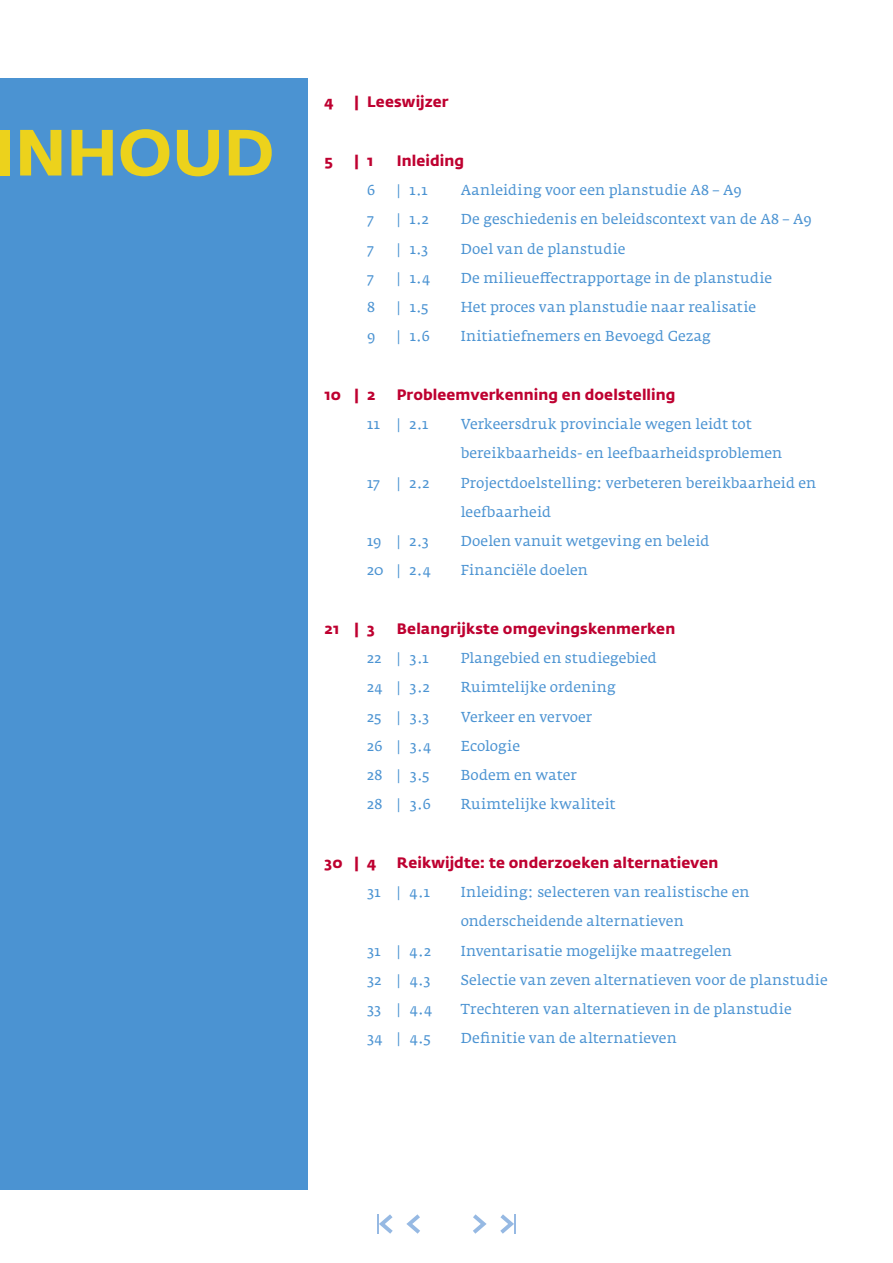
<style>
.page{position:relative;width:893px;height:1263px;background:#fff}
.page>*{position:absolute;margin:0;border:0;box-sizing:border-box;transform-origin:0 0}
.t1{font:700 64.5px "Fedra Sans Std";color:#ecd21c}
.t2{font:700 15px "Fedra Sans Std";letter-spacing:.005em;color:#be0030}
.t3{font:14.25px/29.2px "Fedra Serif A Std";letter-spacing:.005em;color:#4b93d2}
</style>
<div class="page">
<svg style="left:377px;top:1214px;width:16px;height:20px"></svg>
<svg style="left:500px;top:1214px;width:16px;height:20px"></svg>
<svg style="left:473px;top:1214px;width:14px;height:20px"></svg>
<svg style="left:406px;top:1214px;width:14px;height:20px"></svg>
<div style="left:0;top:78px;width:308px;height:1112px;background:#4b93d2"></div>
<h1 class="t1" style="left:-6px;top:111px;width:282px">INHOUD</h1>
<p class="t2" style="left:325px;top:92px;width:11px">4</p>
<p class="t2" style="left:354px;top:92px;width:96px">| Leeswijzer</p>
<p class="t2" style="left:325px;top:151px;width:10px">5</p>
<p class="t2" style="left:354px;top:151px;width:20px">| 1</p>
<p class="t2" style="left:397px;top:151px;width:69px">Inleiding</p>
<p class="t3" style="left:367px;top:175px;width:10px">6</p>
<p class="t3" style="left:397px;top:175px;width:33px">| 1.1</p>
<p class="t3" style="left:461px;top:175px;width:282px">Aanleiding voor een planstudie A8 – A9</p>
<p class="t3" style="left:367px;top:205px;width:8px">7</p>
<p class="t3" style="left:397px;top:205px;width:33px">| 1.2</p>
<p class="t3" style="left:461px;top:205px;width:352px">De geschiedenis en beleidscontext van de A8 – A9</p>
<p class="t3" style="left:367px;top:234px;width:8px">7</p>
<p class="t3" style="left:397px;top:234px;width:33px">| 1.3</p>
<p class="t3" style="left:461px;top:234px;width:166px">Doel van de planstudie</p>
<p class="t3" style="left:367px;top:263px;width:8px">7</p>
<p class="t3" style="left:397px;top:263px;width:35px">| 1.4</p>
<p class="t3" style="left:461px;top:263px;width:313px">De milieueffectrapportage in de planstudie</p>
<p class="t3" style="left:367px;top:292px;width:9px">8</p>
<p class="t3" style="left:397px;top:292px;width:33px">| 1.5</p>
<p class="t3" style="left:461px;top:292px;width:297px">Het proces van planstudie naar realisatie</p>
<p class="t3" style="left:367px;top:322px;width:10px">9</p>
<p class="t3" style="left:397px;top:322px;width:34px">| 1.6</p>
<p class="t3" style="left:461px;top:322px;width:252px">Initiatiefnemers en Bevoegd Gezag</p>
<p class="t2" style="left:325px;top:385px;width:52px">10 |2</p>
<p class="t2" style="left:397px;top:385px;width:280px">Probleemverkenning en doelstelling</p>
<p class="t3" style="left:367px;top:409px;width:63px">11 | 2.1</p>
<p class="t3" style="left:461px;top:409px;width:323px">Verkeersdruk provinciale wegen leidt tot bereikbaarheids- en leefbaarheidsproblemen</p>
<p class="t3" style="left:367px;top:468px;width:64px">17 | 2.2</p>
<p class="t3" style="left:461px;top:468px;width:357px">Projectdoelstelling: verbeteren bereikbaarheid en leefbaarheid</p>
<p class="t3" style="left:367px;top:526px;width:63px">19 | 2.3</p>
<p class="t3" style="left:461px;top:526px;width:250px">Doelen vanuit wetgeving en beleid</p>
<p class="t3" style="left:367px;top:556px;width:65px">20 | 2.4</p>
<p class="t3" style="left:461px;top:556px;width:129px">Financiële doelen</p>
<p class="t2" style="left:325px;top:619px;width:52px">21 |3</p>
<p class="t2" style="left:397px;top:619px;width:280px">Belangrijkste omgevingskenmerken</p>
<p class="t3" style="left:367px;top:643px;width:63px">22 | 3.1</p>
<p class="t3" style="left:461px;top:643px;width:198px">Plangebied en studiegebied</p>
<p class="t3" style="left:367px;top:673px;width:64px">24 | 3.2</p>
<p class="t3" style="left:461px;top:673px;width:157px">Ruimtelijke ordening</p>
<p class="t3" style="left:367px;top:702px;width:64px">25 | 3.3</p>
<p class="t3" style="left:461px;top:702px;width:133px">Verkeer en vervoer</p>
<p class="t3" style="left:367px;top:731px;width:65px">26 | 3.4</p>
<p class="t3" style="left:461px;top:731px;width:61px">Ecologie</p>
<p class="t3" style="left:367px;top:760px;width:64px">28 | 3.5</p>
<p class="t3" style="left:461px;top:760px;width:118px">Bodem en water</p>
<p class="t3" style="left:367px;top:790px;width:65px">28 | 3.6</p>
<p class="t3" style="left:461px;top:790px;width:156px">Ruimtelijke kwaliteit</p>
<p class="t2" style="left:325px;top:853px;width:53px">30 |4</p>
<p class="t2" style="left:397px;top:853px;width:323px">Reikwijdte: te onderzoeken alternatieven</p>
<p class="t3" style="left:367px;top:877px;width:64px">31 | 4.1</p>
<p class="t3" style="left:461px;top:877px;width:290px">Inleiding: selecteren van realistische en onderscheidende alternatieven</p>
<p class="t3" style="left:367px;top:936px;width:65px">31 | 4.2</p>
<p class="t3" style="left:461px;top:936px;width:273px">Inventarisatie mogelijke maatregelen</p>
<p class="t3" style="left:367px;top:965px;width:65px">32 | 4.3</p>
<p class="t3" style="left:461px;top:965px;width:369px">Selectie van zeven alternatieven voor de planstudie</p>
<p class="t3" style="left:367px;top:994px;width:67px">33 | 4.4</p>
<p class="t3" style="left:461px;top:994px;width:332px">Trechteren van alternatieven in de planstudie</p>
<p class="t3" style="left:367px;top:1024px;width:65px">34 | 4.5</p>
<p class="t3" style="left:461px;top:1024px;width:218px">Definitie van de alternatieven</p>
</div>
